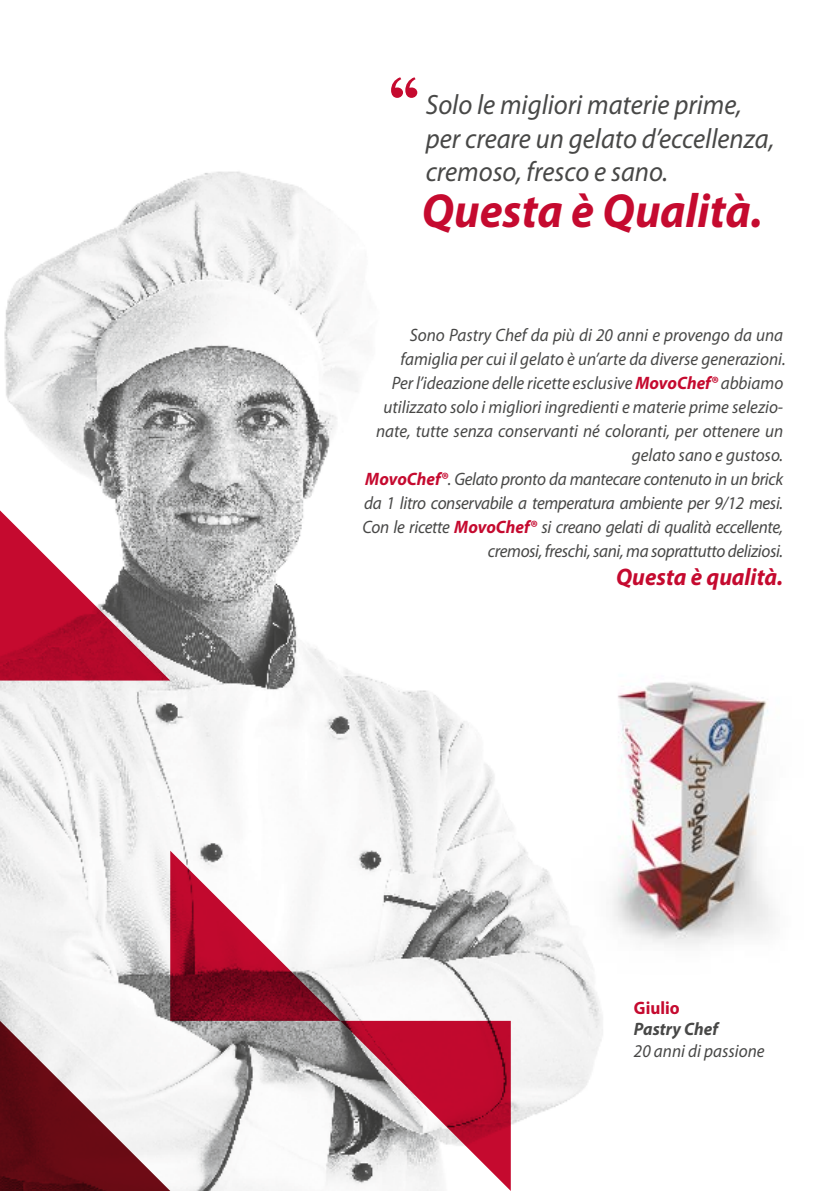
<style>
.page{position:relative;width:840px;height:1191px;background:#fff}
.page>*{position:absolute;margin:0;border:0;box-sizing:border-box;transform-origin:0 0}
.t1{font:700 72px "Aria Text G1";color:#c50a2f;scale:1.1 1}
.t2{font:italic 700 48px "Myriad Pro";color:#c50a2f;scale:.95 1}
.t3{font:italic 28px/33.6px "Myriad Pro";color:#484847;scale:.95 1}
.t4{font:italic 700 24px "Myriad Pro";color:#c50a2f;scale:.95 1}
.t5{font:italic 18px/24px "Myriad Pro";color:#484847;text-align:right;scale:.95 1}
.t6{font:italic 700 18px "Myriad Pro";color:#484847;scale:.95 1}
.t7{font:700 18px "Myriad Pro";color:#c50a2f;scale:.95 1}
.s1{font-weight:700;color:#c50a2f}
</style>
<div class="page">
<img style="left:1px;top:171px;width:602px;height:1020px">
<img style="left:555px;top:651px;width:218px;height:323px">
<img style="left:0;top:680px;width:1px;height:170px">
<svg style="left:0;top:510px;width:170px;height:170px"></svg>
<svg style="left:0;top:850px;width:510px;height:341px"></svg>
<h1 class="t1" style="left:387px;top:64px;width:31px">“</h1>
<h3 class="t3" style="left:425px;top:87px;width:368px">Solo le migliori materie prime, per creare un gelato d’eccellenza, cremoso, fresco e sano.</h3>
<h2 class="t2" style="left:421px;top:179px;width:360px">Questa è Qualità.</h2>
<p class="t5" style="left:362px;top:323px;width:447px">Sono Pastry Chef da più di 20 anni e provengo da una famiglia per cui il gelato è un’arte da diverse generazioni.<br>Per l’ideazione delle ricette esclusive <span class="s1">MovoChef®</span> abbiamo utilizzato solo i migliori ingredienti e materie prime selezio&shy;nate, tutte senza conservanti né coloranti, per ottenere un gelato sano e gustoso.<br><span class="s1">MovoChef®</span>. Gelato pronto da mantecare contenuto in un brick da 1 litro conservabile a temperatura ambiente per 9/12 mesi.<br>Con le ricette <span class="s1">MovoChef®</span> si creano gelati di qualità eccellente, cremosi, freschi, sani, ma soprattutto deliziosi.</p>
<h3 class="t4" style="left:615px;top:561px;width:177px">Questa è qualità.</h3>
<p class="t7" style="left:633px;top:995px;width:50px">Giulio</p>
<p class="t6" style="left:633px;top:1017px;width:90px">Pastry Chef</p>
<p class="t5" style="left:633px;top:1038px;width:139px">20 anni di passione</p>
</div>
